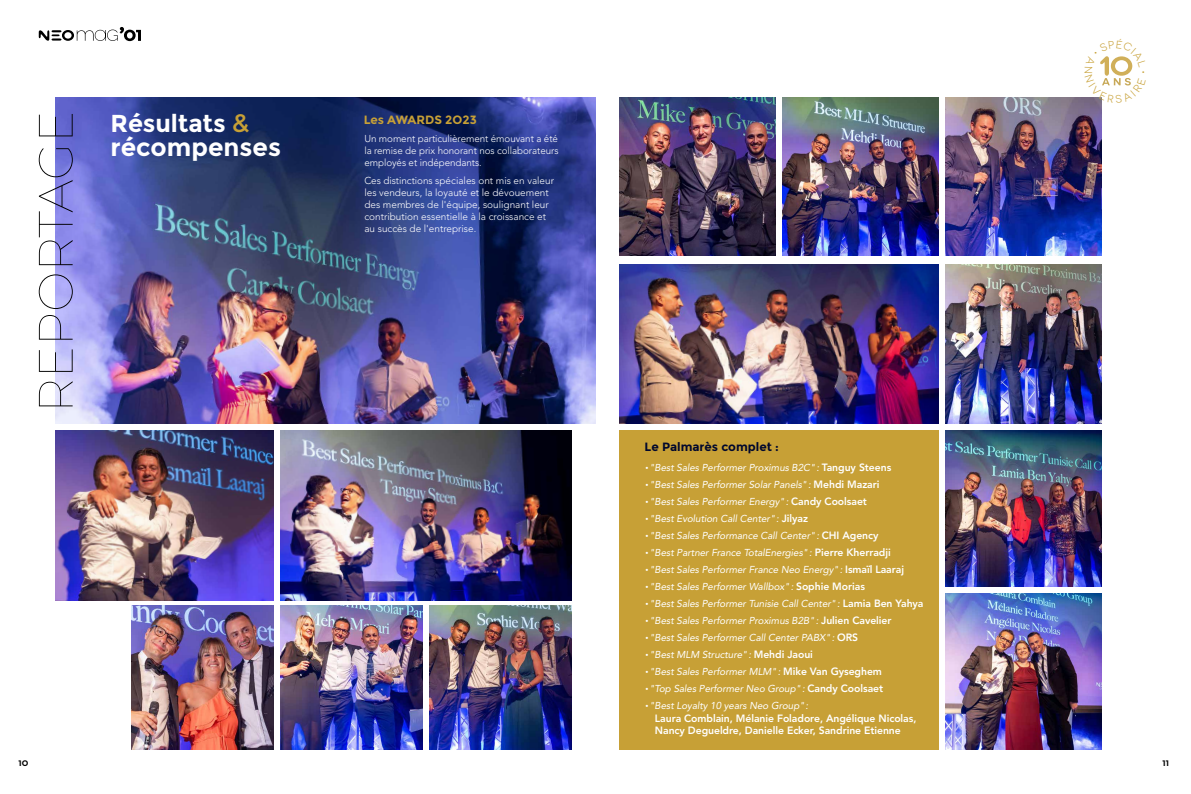
<style>
.page{position:relative;width:1191px;height:794px;background:#fff}
.page>*{position:absolute;margin:0;border:0;box-sizing:border-box;transform-origin:0 0}
.t1{font:700 25px "Montserrat";color:#fff}
.t2{font:700 24.5px "Montserrat";letter-spacing:-.005em;color:#fff}
.t3{font:700 12px "Montserrat";color:#00072d}
.t4{font:700 12px "Montserrat";color:#c7a036}
.t5{font:800 10.5px/12.7px "Avenir LT Std";letter-spacing:-.005em;color:#fff}
.t6{font:italic 10px "Avenir LT Std";letter-spacing:-.005em;color:#fff}
.t7{font:300 10px/12px "Avenir LT Std";color:#fff;text-align:justify}
.t8{font:700 8px "Montserrat";color:#000}
.s1{font-weight:400;font-size:25px;color:#c7a036}
.s2{font-style:normal;font-size:6px}
.s3{font-weight:800;font-style:normal;font-size:10.5px}
</style>
<div class="page">
<img style="left:56px;top:430px;width:218px;height:170px">
<div style="left:619px;top:430px;width:319px;height:319px;background:#c7a036"></div>
<img style="left:56px;top:97px;width:539px;height:326px">
<img style="left:281px;top:606px;width:141px;height:143px">
<img style="left:132px;top:606px;width:142px;height:143px">
<img style="left:619px;top:264px;width:319px;height:159px">
<img style="left:281px;top:430px;width:290px;height:170px">
<img style="left:945px;top:97px;width:156px;height:159px">
<img style="left:619px;top:97px;width:156px;height:159px">
<img style="left:429px;top:606px;width:142px;height:143px">
<img style="left:782px;top:97px;width:156px;height:159px">
<img style="left:945px;top:430px;width:156px;height:156px">
<img style="left:945px;top:593px;width:156px;height:156px">
<img style="left:945px;top:264px;width:156px;height:159px">
<svg style="left:39px;top:27px;width:102px;height:14px"></svg>
<svg style="left:39px;top:114px;width:34px;height:292px"></svg>
<svg style="left:1084px;top:56px;width:49px;height:47px"></svg>
<h2 class="t2" style="left:111px;top:109px;width:140px">Résultats <span class="s1">&amp;</span></h2>
<h1 class="t1" style="left:111px;top:132px;width:172px">récompenses</h1>
<p class="t4" style="left:364px;top:113px;width:115px">Les AWAR DS 2O23</p>
<p class="t7" style="left:364px;top:133px;width:196px">Un moment particulièrement émouvant a été la remise de prix honorant nos collaborateurs employés et indépendants.</p>
<p class="t7" style="left:364px;top:174px;width:191px;text-align:left">Ces distinctions spéciales ont mis en valeur les vendeurs, la loyauté et le dévouement des membres de l'équipe, soulignant leur contribution essentielle à la croissance et au succès de l'entreprise.</p>
<p class="t3" style="left:644px;top:440px;width:136px">Le Palmarès complet :</p>
<p class="t6" style="left:645px;top:461px;width:247px"><span class="s2">•</span> "Best Sales Performer Proximus B2C": <span class="s3">Tanguy Steens</span></p>
<p class="t6" style="left:645px;top:478px;width:236px"><span class="s2">•</span> "Best Sales Performer Solar Panels": <span class="s3">Mehdi Mazari</span></p>
<p class="t6" style="left:645px;top:495px;width:223px"><span class="s2">•</span> "Best Sales Performer Energy": <span class="s3">Candy Coolsaet</span></p>
<p class="t6" style="left:645px;top:512px;width:164px"><span class="s2">•</span> "Best Evolution Call Center": <span class="s3">Jilyaz</span></p>
<p class="t6" style="left:645px;top:529px;width:235px"><span class="s2">•</span> "Best Sales Performance Call Center": <span class="s3">CHI Agency</span></p>
<p class="t6" style="left:645px;top:546px;width:247px"><span class="s2">•</span> "Best Partner France TotalEnergies": <span class="s3">Pierre Kherradji</span></p>
<p class="t6" style="left:645px;top:563px;width:260px"><span class="s2">•</span> "Best Sales Performer France Neo Energy": <span class="s3">Ismaïl Laaraj</span></p>
<p class="t6" style="left:645px;top:580px;width:221px"><span class="s2">•</span> "Best Sales Performer Wallbox": <span class="s3">Sophie Morias</span></p>
<p class="t6" style="left:645px;top:597px;width:280px"><span class="s2">•</span> "Best Sales Performer Tunisie Call Center": <span class="s3">Lamia Ben Yahya</span></p>
<p class="t6" style="left:645px;top:614px;width:248px"><span class="s2">•</span> "Best Sales Performer Proximus B2B": <span class="s3">Julien Cavelier</span></p>
<p class="t6" style="left:645px;top:631px;width:214px"><span class="s2">•</span> "Best Sales Performer Call Center PABX": <span class="s3">ORS</span></p>
<p class="t6" style="left:645px;top:648px;width:169px"><span class="s2">•</span> "Best MLM Structure": <span class="s3">Mehdi Jaoui</span></p>
<p class="t6" style="left:645px;top:665px;width:238px"><span class="s2">•</span> "Best Sales Performer MLM": <span class="s3">Mike Van Gyseghem</span></p>
<p class="t6" style="left:645px;top:682px;width:239px"><span class="s2">•</span> "Top Sales Performer Neo Group": <span class="s3">Candy Coolsaet</span></p>
<p class="t6" style="left:645px;top:699px;width:164px"><span class="s2">•</span> "Best Loyalty 10 years Neo Group":</p>
<p class="t5" style="left:655px;top:712px;width:263px">Laura Comblain, Mélanie Foladore, Angélique Nicolas,<br>Nancy Degueldre, Danielle Ecker, Sandrine Etienne</p>
<p class="t8" style="left:19px;top:758px;width:11px">1O</p>
<p class="t8" style="left:1162px;top:758px;width:8px">11</p>
</div>
